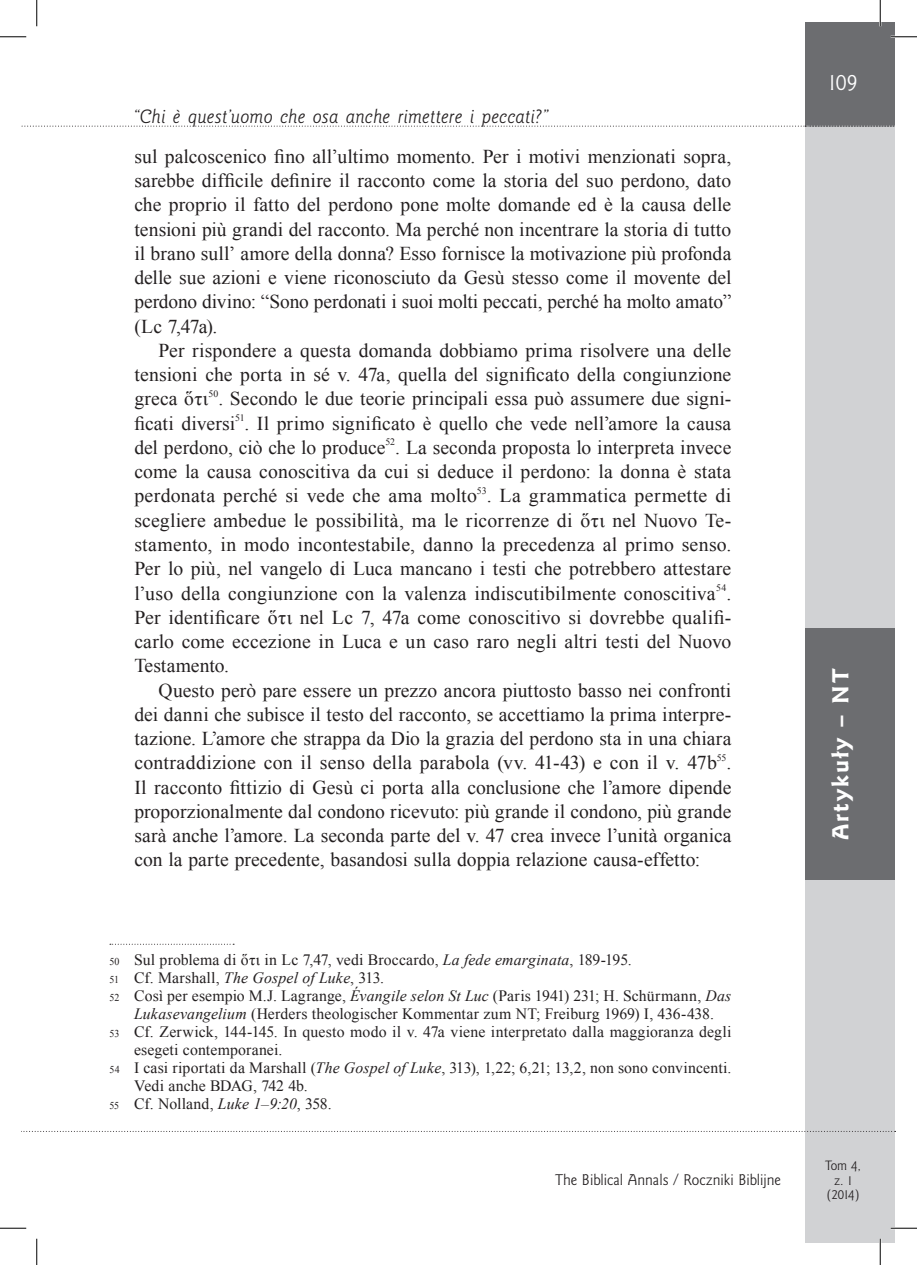
<style>
.page{position:relative;width:917px;height:1265px;background:#fff}
.page>*{position:absolute;margin:0;border:0;box-sizing:border-box;transform-origin:0 0}
.t1{font:21px "Goldy EFN Heavy";letter-spacing:.1em;color:#fff}
.t2{font:21px "Goldy EFN";color:#fff}
.Akapit{font:19.6px/24.3px "Times New Roman";letter-spacing:.005em;color:#231f20;text-align:justify}
.t3{font:italic 17.5px "Goldy EFN";letter-spacing:.005em;color:#231f20}
.Przypis{font:15.75px/18px "Times New Roman";letter-spacing:.01em;color:#231f20}
.t4{font:14px "Goldy EFN";color:#231f20}
.t5{font:12.25px/14.7px "Goldy EFN";color:#231f20;text-align:center}
.Akapit-2{font:9.8px "Times New Roman";letter-spacing:-.015em;color:#231f20}
.s1{font-size:10.5px}
.s2{font-style:italic}
</style>
<div class="page">
<div style="left:806px;top:37px;width:89px;height:1205px;background:#d1d2d4"></div>
<div style="left:806px;top:22px;width:89px;height:104px;background:#6c6d70"></div>
<div style="left:806px;top:628px;width:89px;height:251px;background:#6c6d70"></div>
<svg style="left:110px;top:943px;width:124px;height:1px"></svg>
<svg style="left:22px;top:126px;width:873px;height:1px"></svg>
<hr style="left:891px;top:36px;width:26px;height:2px;background:#fff">
<hr style="left:891px;top:1226px;width:26px;height:2px;background:#fff">
<hr style="left:879px;top:0;width:2px;height:26px;background:#fff">
<hr style="left:879px;top:1238px;width:2px;height:26px;background:#fff">
<svg style="left:0;top:36px;width:26px;height:1px"></svg>
<svg style="left:891px;top:36px;width:26px;height:1px"></svg>
<svg style="left:0;top:1227px;width:26px;height:1px"></svg>
<svg style="left:891px;top:1227px;width:26px;height:1px"></svg>
<svg style="left:36px;top:0;width:1px;height:26px"></svg>
<svg style="left:36px;top:1238px;width:1px;height:26px"></svg>
<svg style="left:880px;top:0;width:1px;height:26px"></svg>
<svg style="left:880px;top:1238px;width:1px;height:26px"></svg>
<p class="t3" style="left:134px;top:106px;width:416px">“Chi è quest’uomo che osa anche rimettere i peccati?”</p>
<p class="Akapit" style="left:134px;top:144px;width:599px">sul palcoscenico fino all’ultimo momento. Per i motivi menzionati sopra, sarebbe difficile definire il racconto come la storia del suo perdono, dato che proprio il fatto del perdono pone molte domande ed è la causa delle tensioni più grandi del racconto. Ma perché non incentrare la storia di tutto il brano sull’ amore della donna? Esso fornisce la motivazione più profonda delle sue azioni e viene riconosciuto da Gesù stesso come il movente del perdono divino: “Sono perdonati i suoi molti peccati, perché ha molto amato” (Lc 7,47a).</p>
<p class="Akapit" style="left:134px;top:338px;width:598px;text-indent:24px">Per rispondere a questa domanda dobbiamo prima risolvere una delle tensioni che porta in sé v. 47a, quella del significato della congiunzione greca ὅτι</p>
<p class="Akapit-2" style="left:208px;top:386px;width:11px">50</p>
<p class="Akapit" style="left:134px;top:386px;width:598px;text-indent:84px">. Secondo le due teorie principali essa può assumere due signi&shy;ficati diversi</p>
<p class="Akapit-2" style="left:235px;top:411px;width:11px">51</p>
<p class="Akapit" style="left:134px;top:410px;width:598px;text-indent:110px">. Il primo significato è quello che vede nell’amore la causa del perdono, ciò che lo produce</p>
<p class="Akapit-2" style="left:385px;top:435px;width:11px">52</p>
<p class="Akapit" style="left:134px;top:435px;width:598px;text-indent:261px">. La seconda proposta lo interpreta invece come la causa conoscitiva da cui si deduce il perdono: la donna è stata perdonata perché si vede che ama molto<sup>53</sup>. La grammatica permette di scegliere ambedue le possibilità, ma le ricorrenze di ὅτι nel Nuovo Te&shy;stamento, in modo incontestabile, danno la precedenza al primo senso.<br>Per lo più, nel vangelo di Luca mancano i testi che potrebbero attestare l’uso della congiunzione con la valenza indiscutibilmente conoscitiva</p>
<p class="Akapit-2" style="left:716px;top:580px;width:12px">54</p>
<p class="Akapit" style="left:134px;top:580px;width:598px;text-indent:592px">.<br>Per identificare ὅτι nel Lc 7, 47a come conoscitivo si dovrebbe qualifi&shy;carlo come eccezione in Luca e un caso raro negli altri testi del Nuovo Testamento.</p>
<p class="Akapit" style="left:134px;top:677px;width:598px;text-indent:24px">Questo però pare essere un prezzo ancora piuttosto basso nei confronti dei danni che subisce il testo del racconto, se accettiamo la prima interpre&shy;tazione. L’amore che strappa da Dio la grazia del perdono sta in una chiara contraddizione con il senso della parabola (vv. 41-43) e con il v. 47b</p>
<p class="Akapit-2" style="left:717px;top:750px;width:11px">55</p>
<p class="Akapit" style="left:134px;top:750px;width:599px;text-indent:592px">.<br>Il racconto fittizio di Gesù ci porta alla conclusione che l’amore dipende proporzionalmente dal condono ricevuto: più grande il condono, più grande sarà anche l’amore. La seconda parte del v. 47 crea invece l’unità organica con la parte precedente, basandosi sulla doppia relazione causa-effetto:</p>
<p class="Przypis" style="left:110px;top:950px;width:524px"><span class="s1">50</span> Sul problema di ὅτι in Lc 7,47, vedi Broccardo, <span class="s2">La fede emarginata</span>, 189-195.</p>
<p class="Przypis" style="left:110px;top:968px;width:276px"><span class="s1">51</span> Cf. Marshall, <span class="s2">The Gospel of Luke</span>, 313.</p>
<p class="Przypis" style="left:110px;top:986px;width:623px;text-align:center"><span class="s1">52</span> Così per esempio M.J. Lagrange, <span class="s2">Évangile selon St Luc</span> (Paris 1941) 231; H. Schürmann, <span class="s2">Das<br>Lukasevangelium</span> (Herders theologischer Kommentar zum NT; Freiburg 1969) I, 436-438.</p>
<p class="Przypis" style="left:134px;top:1022px;width:599px;text-indent:-25px"><span class="s1">53</span> Cf. Zerwick, 144-145. In questo modo il v. 47a viene interpretato dalla maggioranza degli esegeti contemporanei.</p>
<p class="Przypis" style="left:134px;top:1058px;width:599px;text-indent:-25px"><span class="s1">54</span> I casi riportati da Marshall (<span class="s2">The Gospel of Luke</span>, 313), 1,22; 6,21; 13,2, non sono convincenti.<br>Vedi anche BDAG, 742 4b.</p>
<p class="Przypis" style="left:110px;top:1094px;width:224px"><span class="s1">55</span> Cf. Nolland, <span class="s2">Luke 1–9:20</span>, 358.</p>
<p class="t4" style="left:555px;top:1171px;width:227px">The Biblical Annals / Roczniki Biblijne</p>
<p class="t2" style="left:828px;top:69px;width:31px">109</p>
<p class="t1" style="left:827px;top:840px;width:174px;rotate:-90deg">Artykuły – NT</p>
<p class="t5" style="left:825px;top:1158px;width:37px">Tom 4, z. 1 (2014)</p>
</div>
